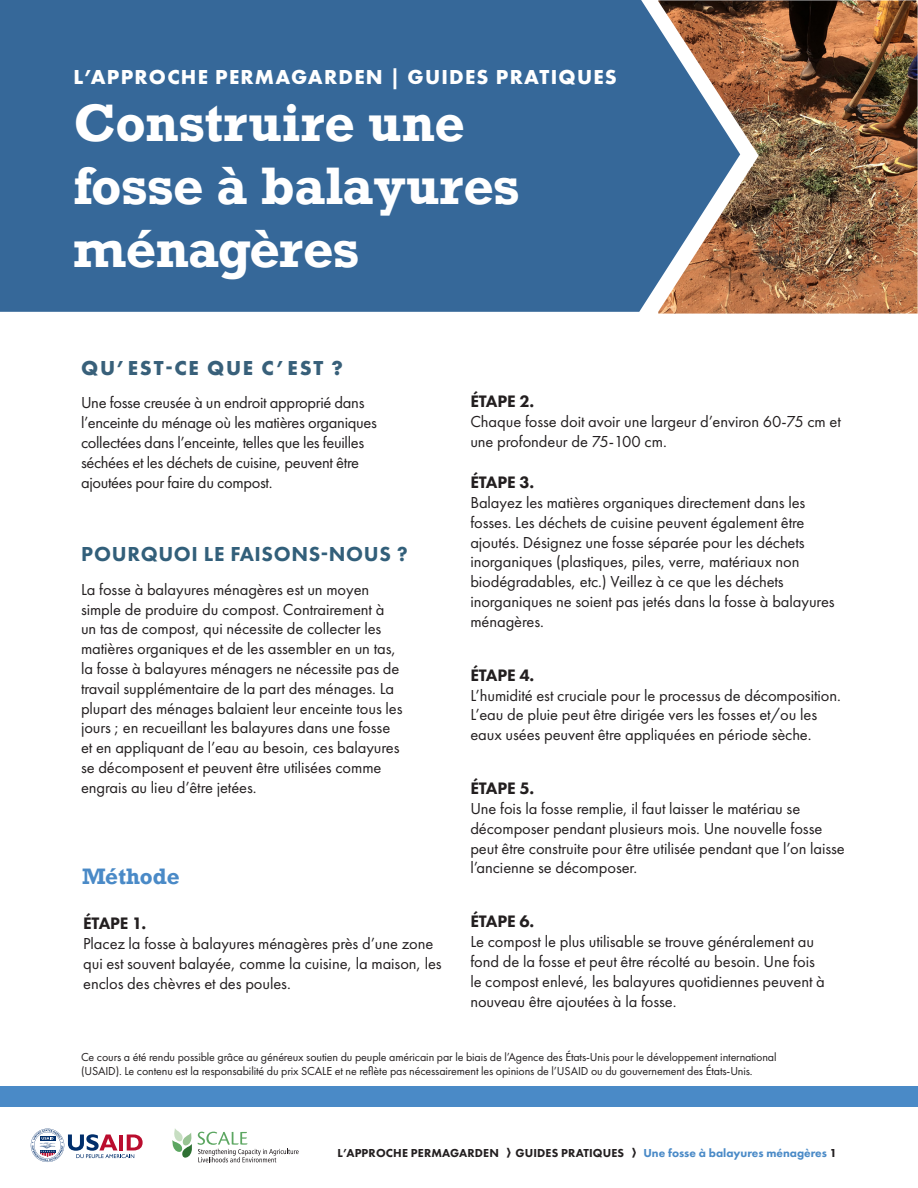
<style>
.page{position:relative;width:918px;height:1188px;background:#fff}
.page>*{position:absolute;margin:0;border:0;box-sizing:border-box;transform-origin:0 0}
.t1{font:700 49.5px/63px "Rockwell";color:#fff}
.t2{font:700 21px "Futura PT";letter-spacing:.06em;color:#fff}
.t3{font:800 21px "Futura PT";letter-spacing:.03em;color:#325f7a}
.t4{font:700 21px "Futura PT";letter-spacing:.085em;color:#38607a}
.Heading_1{font:700 21px "Rockwell";letter-spacing:-.005em;color:#4a8ac7}
.t5{font:800 17.25px "Futura PT";letter-spacing:-.01em;color:#231f20}
.Body{font:16.5px/19.8px "Futura PT";letter-spacing:-.005em;color:#231f20}
.Intro_Text{font:16.5px/19.8px "Futura PT";letter-spacing:-.02em;color:#231f20}
.Body-2{font:12px/14.4px "Futura PT";letter-spacing:-.01em;color:#231f20}
.t6{font:800 12px "Futura PT";letter-spacing:.01em;color:#231f20}
.t7{font:800 12px "Futura PT";color:#4a8ac7}
.s1{color:#231f20}
</style>
<div class="page">
<div style="left:0;top:0;width:658px;height:312px;background:#366899"></div>
<img style="left:658px;top:0;width:260px;height:314px">
<div style="left:0;top:1087px;width:918px;height:20px;background:#4a8ac7"></div>
<svg style="left:198px;top:1132px;width:101px;height:30px"></svg>
<svg style="left:172px;top:1128px;width:20px;height:30px"></svg>
<svg style="left:31px;top:1129px;width:112px;height:33px"></svg>
<p class="t2" style="left:74px;top:63px;width:545px">L’APPROCHE PERMAGARDEN | GUIDES PRATIQUES</p>
<p class="t1" style="left:73px;top:91px;width:447px">Construire une fosse à balayures ménagères</p>
<h2 class="t4" style="left:81px;top:355px;width:263px">QU’EST-CE QUE C’EST ?</h2>
<p class="Intro_Text" style="left:81px;top:393px;width:297px">Une fosse creusée à un endroit approprié dans l’enceinte du ménage où les matières organiques collectées dans l’enceinte, telles que les feuilles séchées et les déchets de cuisine, peuvent être ajoutées pour faire du compost.</p>
<h1 class="t3" style="left:81px;top:541px;width:328px">POURQUOI LE FAISONS-NOUS ?</h1>
<p class="Body" style="left:81px;top:579px;width:323px">La fosse à balayures ménagères est un moyen simple de produire du compost. Contrairement à un tas de compost, qui nécessite de collecter les matières organiques et de les assembler en un tas, la fosse à balayures ménagers ne nécessite pas de travail supplémentaire de la part des ménages. La plupart des ménages balaient leur enceinte tous les jours ; en recueillant les balayures dans une fosse et en appliquant de l’eau au besoin, ces balayures se décomposent et peuvent être utilisées comme engrais au lieu d’être jetées.</p>
<p class="Heading_1" style="left:82px;top:862px;width:99px">Méthode</p>
<h2 class="t5" style="left:83px;top:913px;width:65px">ÉTAPE 1.</h2>
<p class="Body" style="left:83px;top:933px;width:360px">Placez la fosse à balayures ménagères près d’une zone qui est souvent balayée, comme la cuisine, la maison, les enclos des chèvres et des poules.</p>
<h2 class="t5" style="left:470px;top:391px;width:66px">ÉTAPE 2.</h2>
<h2 class="Body" style="left:470px;top:411px;width:372px">Chaque fosse doit avoir une largeur d’environ 60-75 cm et une profondeur de 75-100 cm.</h2>
<h2 class="t5" style="left:470px;top:472px;width:66px">ÉTAPE 3.</h2>
<p class="Body" style="left:470px;top:492px;width:366px">Balayez les matières organiques directement dans les fosses. Les déchets de cuisine peuvent également être ajoutés. Désignez une fosse séparée pour les déchets inorganiques (plastiques, piles, verre, matériaux non biodégradables, etc.) Veillez à ce que les déchets inorganiques ne soient pas jetés dans la fosse à balayures ménagères.</p>
<h2 class="t5" style="left:470px;top:664px;width:66px">ÉTAPE 4.</h2>
<p class="Body" style="left:470px;top:685px;width:372px">L’humidité est cruciale pour le processus de décomposition.<br>L’eau de pluie peut être dirigée vers les fosses et/ou les eaux usées peuvent être appliquées en période sèche.</p>
<h2 class="t5" style="left:470px;top:778px;width:66px">ÉTAPE 5.</h2>
<p class="Body" style="left:470px;top:798px;width:376px">Une fois la fosse remplie, il faut laisser le matériau se décomposer pendant plusieurs mois. Une nouvelle fosse peut être construite pour être utilisée pendant que l’on laisse l’ancienne se décomposer.</p>
<h2 class="t5" style="left:470px;top:911px;width:66px">ÉTAPE 6.</h2>
<p class="Body" style="left:470px;top:932px;width:356px">Le compost le plus utilisable se trouve généralement au fond de la fosse et peut être récolté au besoin. Une fois le compost enlevé, les balayures quotidiennes peuvent à nouveau être ajoutées à la fosse.</p>
<p class="Body-2" style="left:81px;top:1050px;width:697px">Ce cours a été rendu possible grâce au généreux soutien du peuple américain par le biais de l’Agence des États-Unis pour le développement international (USAID). Le contenu est la responsabilité du prix SCALE et ne reflète pas nécessairement les opinions de l’USAID ou du gouvernement des États-Unis.</p>
<p class="t6" style="left:338px;top:1146px;width:163px">L’APPROCHE PERMAGARDEN</p>
<p class="t6" style="left:516px;top:1146px;width:110px">GUIDES PRATIQUES</p>
<p class="t7" style="left:643px;top:1146px;width:195px">Une fosse à balayures ménagères <span class="s1">1</span></p>
</div>
